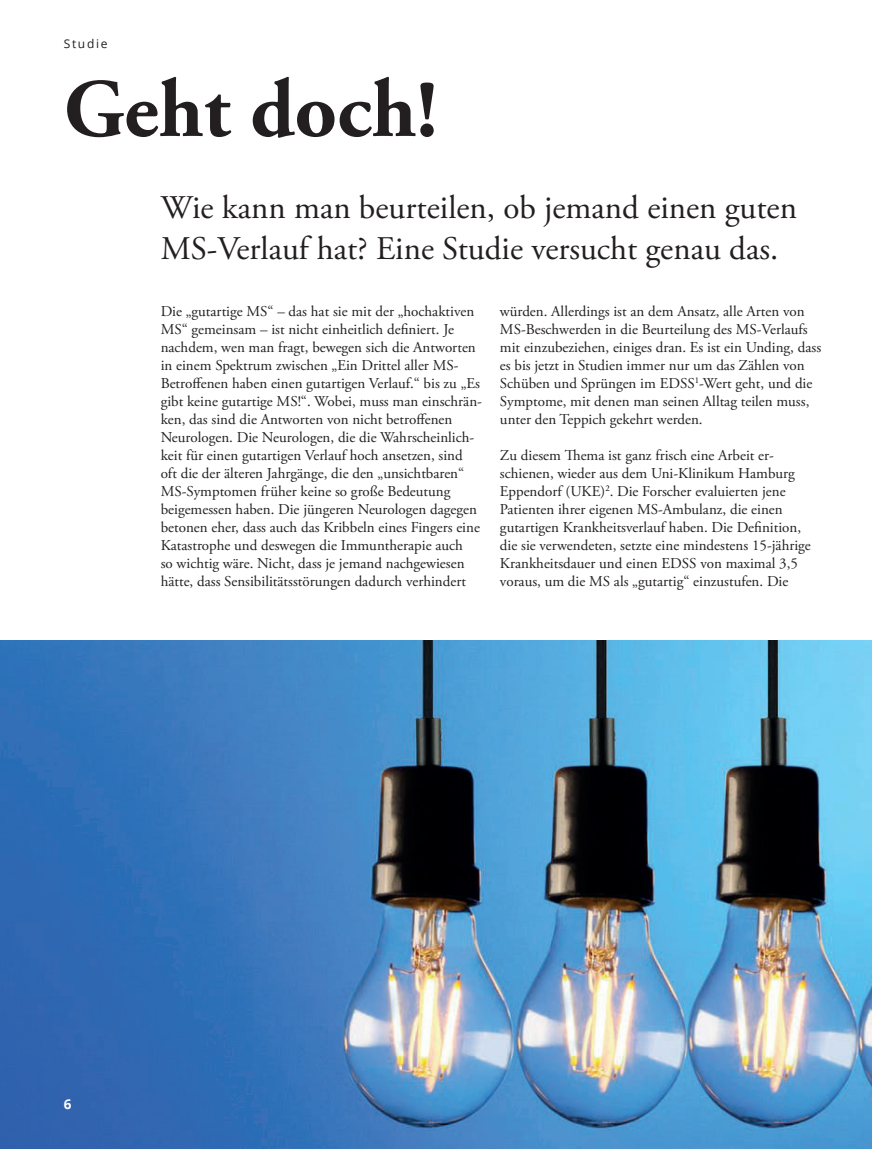
<style>
.page{position:relative;width:872px;height:1149px;background:#fff}
.page>*{position:absolute;margin:0;border:0;box-sizing:border-box;transform-origin:0 0}
.t1{font:700 82.5px "Adobe Garamond Pro";color:#231f20}
.t2{font:33px/40.5px "Adobe Garamond Pro";color:#231f20}
.t3{font:15px/18px "Adobe Garamond Pro";color:#231f20}
.t4{font:700 13.5px "Open Sans";color:#fff}
.t5{font:12px "Open Sans";letter-spacing:.14em;color:#231f20}
</style>
<div class="page">
<img style="left:0;top:640px;width:872px;height:508px">
<p class="t5" style="left:64px;top:36px;width:45px">Studie</p>
<h1 class="t1" style="left:64px;top:62px;width:375px">Geht doch!</h1>
<h2 class="t2" style="left:161px;top:189px;width:638px">Wie kann man beurteilen, ob jemand einen guten<br>MS-Verlauf hat? Eine Studie versucht genau das.</h2>
<p class="t3" style="left:161px;top:303px;width:323px">Die „gutartige MS“ – das hat sie mit der „hochaktiven MS“ gemeinsam – ist nicht einheitlich definiert. Je nachdem, wen man fragt, bewegen sich die Antworten in einem Spektrum zwischen „Ein Drittel aller MS-Betroffenen haben einen gutartigen Verlauf.“ bis zu „Es gibt keine gutartige MS!“. Wobei, muss man einschrän&shy;ken, das sind die Antworten von nicht betroffenen Neurologen. Die Neurologen, die die Wahrscheinlich&shy;keit für einen gutartigen Verlauf hoch ansetzen, sind oft die der älteren Jahrgänge, die den „unsichtbaren“ MS-Symptomen früher keine so große Bedeutung beigemessen haben. Die jüngeren Neurologen dagegen betonen eher, dass auch das Kribbeln eines Fingers eine Katastrophe und deswegen die Immuntherapie auch<br>so wichtig wäre. Nicht, dass je jemand nachgewiesen hätte, dass Sensibilitätsstörungen dadurch verhindert</p>
<p class="t3" style="left:500px;top:303px;width:323px">würden. Allerdings ist an dem Ansatz, alle Arten von MS-Beschwerden in die Beurteilung des MS-Verlaufs mit einzubeziehen, einiges dran. Es ist ein Unding, dass es bis jetzt in Studien immer nur um das Zählen von Schüben und Sprüngen im EDSS<sup>1</sup>-Wert geht, und die Symptome, mit denen man seinen Alltag teilen muss, unter den Teppich gekehrt werden.</p>
<p class="t3" style="left:500px;top:447px;width:312px">Zu diesem Thema ist ganz frisch eine Arbeit er&shy;schienen, wieder aus dem Uni-Klinikum Hamburg Eppendorf (UKE)<sup>2</sup>. Die Forscher evaluierten jene Patienten ihrer eigenen MS-Ambulanz, die einen gutartigen Krankheitsverlauf haben. Die Definition, die sie verwendeten, setzte eine mindestens 15-jährige Krankheitsdauer und einen EDSS von maximal 3,5 voraus, um die MS als „gutartig“ einzustufen. Die</p>
<p class="t4" style="left:64px;top:1093px;width:9px">6</p>
</div>
